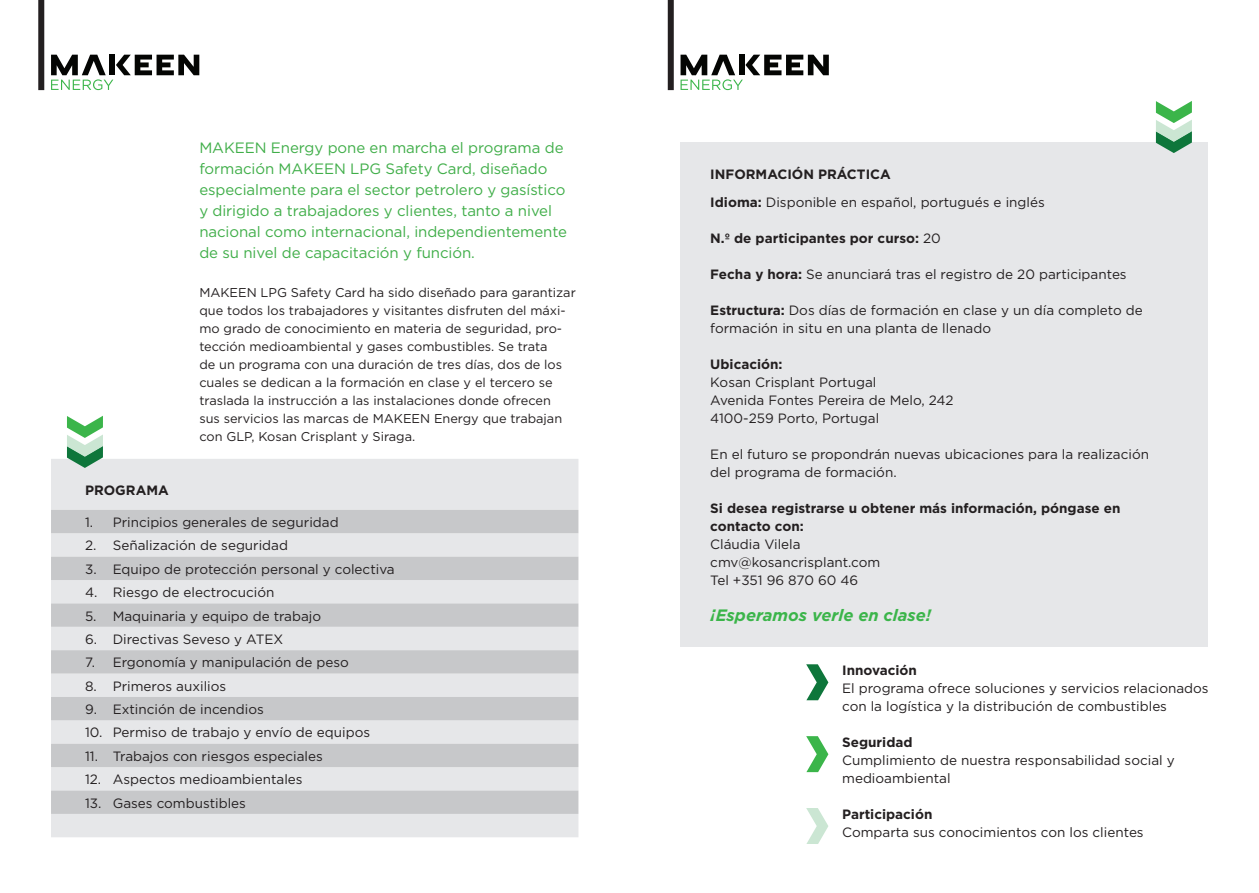
<style>
.page{position:relative;width:1259px;height:893px;background:#fff}
.page>*{position:absolute;margin:0;border:0;box-sizing:border-box;transform-origin:0 0}
.t1{font:italic 700 16.5px "Gotham";color:#3bb54a}
.t2{font:15px/21px "Gotham";letter-spacing:-.005em;color:#40ae49}
.t3{font:13.5px/18px "Gotham";color:#231f20}
.t4{font:700 13.5px/18px "Gotham";color:#231f20}
.t5{font:12.75px/18px "Gotham";color:#231f20}
.s1{font-weight:700}
.s2{font-weight:400}
</style>
<div class="page">
<div style="left:38px;top:0;width:6px;height:90px;background:#231f20"></div>
<div style="left:668px;top:0;width:6px;height:90px;background:#231f20"></div>
<svg style="left:51px;top:55px;width:148px;height:35px"></svg>
<svg style="left:680px;top:55px;width:149px;height:35px"></svg>
<div style="left:680px;top:142px;width:528px;height:505px;background:#e6e7e9"></div>
<svg style="left:1156px;top:101px;width:36px;height:52px"></svg>
<div style="left:51px;top:459px;width:527px;height:378px;background:#e6e7e9"></div>
<svg style="left:51px;top:510px;width:527px;height:304px;background:#d5d6d8"></svg>
<svg style="left:67px;top:416px;width:36px;height:52px"></svg>
<svg style="left:806px;top:664px;width:22px;height:36px"></svg>
<svg style="left:806px;top:736px;width:22px;height:36px"></svg>
<svg style="left:806px;top:808px;width:22px;height:36px"></svg>
<p class="t2" style="left:199px;top:137px;width:369px">MAKEEN Energy pone en marcha el programa de formación MAKEEN LPG Safety Card, diseñado especialmente para el sector petrolero y gasístico y dirigido a trabajadores y clientes, tanto a nivel nacional como internacional, independientemente de su nivel de capacitación y función.</p>
<p class="t5" style="left:199px;top:283px;width:378px">MAKEEN LPG Safety Card ha sido diseñado para garantizar que todos los trabajadores y visitantes disfruten del máxi&shy;mo grado de conocimiento en materia de seguridad, pro&shy;tección medioambiental y gases combustibles. Se trata<br>de un programa con una duración de tres días, dos de los cuales se dedican a la formación en clase y el tercero se traslada la instrucción a las instalaciones donde ofrecen<br>sus servicios las marcas de MAKEEN Energy que trabajan con GLP, Kosan Crisplant y Siraga.</p>
<p class="t4" style="left:85px;top:481px;width:85px">PROGRAMA</p>
<p class="t3" style="left:85px;top:513px;width:255px">1. Principios generales de seguridad</p>
<p class="t3" style="left:85px;top:536px;width:204px">2. Señalización de seguridad</p>
<p class="t3" style="left:85px;top:560px;width:311px">3. Equipo de protección personal y colectiva</p>
<p class="t3" style="left:85px;top:583px;width:191px">4. Riesgo de electrocución</p>
<p class="t3" style="left:85px;top:606px;width:238px">5. Maquinaria y equipo de trabajo</p>
<p class="t3" style="left:85px;top:630px;width:200px">6. Directivas Seveso y ATEX</p>
<p class="t3" style="left:85px;top:653px;width:265px">7. Ergonomía y manipulación de peso</p>
<p class="t3" style="left:85px;top:677px;width:143px">8. Primeros auxilios</p>
<p class="t3" style="left:85px;top:700px;width:180px">9. Extinción de incendios</p>
<p class="t3" style="left:85px;top:723px;width:286px">10. Permiso de trabajo y envío de equipos</p>
<p class="t3" style="left:85px;top:747px;width:239px">11. Trabajos con riesgos especiales</p>
<p class="t3" style="left:85px;top:770px;width:219px">12. Aspectos medioambientales</p>
<p class="t3" style="left:85px;top:793px;width:162px">13. Gases combustibles</p>
<p class="t3" style="left:710px;top:159px;width:336px;line-height:28.5px"><span class="s1">INFORMACIÓN PRÁCTICA<br>Idioma:</span> Disponible en español, portugués e inglés</p>
<p class="t4" style="left:710px;top:229px;width:232px">N.º de participantes por curso: <span class="s2">20</span></p>
<p class="t3" style="left:710px;top:265px;width:418px"><span class="s1">Fecha y hora:</span> Se anunciará tras el registro de 20 participantes</p>
<p class="t3" style="left:710px;top:301px;width:434px"><span class="s1">Estructura:</span> Dos días de formación en clase y un día completo de formación in situ en una planta de llenado</p>
<p class="t4" style="left:710px;top:355px;width:74px">Ubicación:</p>
<p class="t3" style="left:710px;top:373px;width:245px">Kosan Crisplant Portugal<br>Avenida Fontes Pereira de Melo, 242<br>4100-259 Porto, Portugal</p>
<p class="t3" style="left:710px;top:445px;width:440px">En el futuro se propondrán nuevas ubicaciones para la realización del programa de formación.</p>
<p class="t4" style="left:710px;top:499px;width:412px">Si desea registrarse u obtener más información, póngase en contacto con:</p>
<p class="t3" style="left:710px;top:535px;width:172px">Cláudia Vilela cmv@kosancrisplant.com<br>Tel +351 96 870 60 46</p>
<p class="t1" style="left:710px;top:604px;width:222px">¡Esperamos verle en clase!</p>
<p class="t4" style="left:842px;top:661px;width:76px">Innovación</p>
<p class="t3" style="left:842px;top:679px;width:368px">El programa ofrece soluciones y servicios relacionados con la logística y la distribución de combustibles</p>
<p class="t4" style="left:842px;top:733px;width:72px">Seguridad</p>
<p class="t3" style="left:842px;top:751px;width:334px">Cumplimiento de nuestra responsabilidad social y medioambiental</p>
<p class="t4" style="left:842px;top:805px;width:92px">Participación</p>
<p class="t3" style="left:842px;top:823px;width:303px">Comparta sus conocimientos con los clientes</p>
</div>
